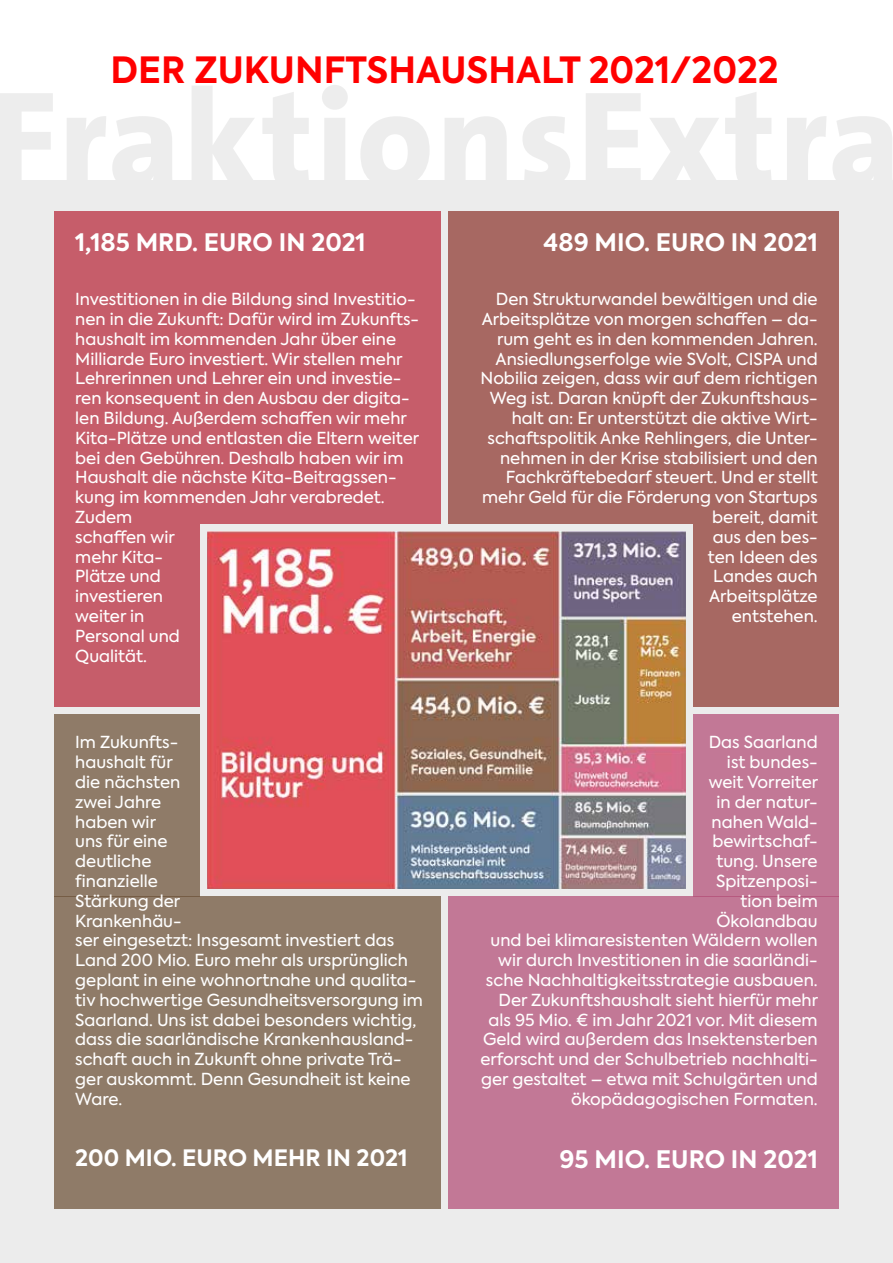
<style>
.page{position:relative;width:893px;height:1263px;background:#fff}
.page>*{position:absolute;margin:0;border:0;box-sizing:border-box;transform-origin:0 0}
.t1{font:700 36px "Axiforma";color:#f00}
.t2{font:700 24px "Axiforma";color:#fff}
.t3{font:700 22.5px "Axiforma";color:#fff}
.t4{font:16.5px/19.8px "Axiforma";color:#fff;text-align:right}
</style>
<div class="page">
<svg style="left:0;top:85px;width:893px;height:96px"></svg>
<div style="left:0;top:181px;width:893px;height:1082px;background:#ececec"></div>
<img style="left:207px;top:532px;width:479px;height:357px">
<div style="left:54px;top:211px;width:387px;height:313px;background:#c65d6a"></div>
<div style="left:448px;top:211px;width:391px;height:313px;background:#a76862"></div>
<div style="left:448px;top:896px;width:391px;height:313px;background:#c27896"></div>
<div style="left:54px;top:896px;width:387px;height:313px;background:#8f7b68"></div>
<div style="left:693px;top:524px;width:146px;height:183px;background:#a76862"></div>
<div style="left:693px;top:714px;width:146px;height:182px;background:#c27896"></div>
<div style="left:54px;top:524px;width:145px;height:183px;background:#c65d6a"></div>
<div style="left:54px;top:714px;width:145px;height:182px;background:#8f7b68"></div>
<h1 class="t1" style="left:111px;top:45px;width:670px">DER ZUKUNFTSHAUSHALT 2021/2022</h1>
<h2 class="t2" style="left:75px;top:226px;width:292px">1,185 MRD. EURO IN 2021</h2>
<p class="t4" style="left:75px;top:290px;width:346px;text-align:left">Investitionen in die Bildung sind Investitio&shy;nen in die Zukunft: Dafür wird im Zukunfts&shy;haushalt im kommenden Jahr über eine<br>Milliarde Euro investiert. Wir stellen mehr<br>Lehrerinnen und Lehrer ein und investie&shy;ren konsequent in den Ausbau der digita&shy;len Bildung. Außerdem schaffen wir mehr<br>Kita-Plätze und entlasten die Eltern weiter bei den Gebühren. Deshalb haben wir im<br>Haushalt die nächste Kita-Beitragssen&shy;kung im kommenden Jahr verabredet.<br>Zudem<br>schaffen wir<br>mehr Kita-<br>Plätze und<br>investieren<br>weiter in<br>Personal und<br>Qualität.</p>
<p class="t4" style="left:75px;top:733px;width:349px;text-align:left">Im Zukunfts-<br>haushalt für<br>die nächsten<br>zwei Jahre<br>haben wir<br>uns für eine<br>deutliche<br>finanzielle<br>Stärkung der<br>Krankenhäu-<br>ser eingesetzt: Insgesamt investiert das<br>Land 200 Mio. Euro mehr als ursprünglich geplant in eine wohnortnahe und qualita&shy;tiv hochwertige Gesundheitsversorgung im<br>Saarland. Uns ist dabei besonders wichtig, dass die saarländische Krankenhausland&shy;schaft auch in Zukunft ohne private Trä&shy;ger auskommt. Denn Gesundheit ist keine<br>Ware.</p>
<h3 class="t3" style="left:75px;top:1142px;width:334px">200 MIO. EURO MEHR IN 2021</h3>
<h2 class="t2" style="left:544px;top:226px;width:276px">489 MIO. EURO IN 2021</h2>
<p class="t4" style="left:481px;top:290px;width:339px">Den Strukturwandel bewältigen und die<br>Arbeitsplätze von morgen schaffen – da&shy;rum geht es in den kommenden Jahren.<br>Ansiedlungserfolge wie SVolt, CISPA und<br>Nobilia zeigen, dass wir auf dem richtigen<br>Weg ist. Daran knüpft der Zukunftshaus&shy;halt an: Er unterstützt die aktive Wirt&shy;schaftspolitik Anke Rehlingers, die Unter&shy;nehmen in der Krise stabilisiert und den<br>Fachkräftebedarf steuert. Und er stellt mehr Geld für die Förderung von Startups bereit, damit<br>aus den bes-<br>ten Ideen des<br>Landes auch<br>Arbeitsplätze<br>entstehen.</p>
<p class="t4" style="left:480px;top:733px;width:339px">Das Saarland<br>ist bundes-<br>weit Vorreiter<br>in der natur-<br>nahen Wald-<br>bewirtschaf-<br>tung. Unsere<br>Spitzenposi-<br>tion beim<br>Ökolandbau<br>und bei klimaresistenten Wäldern wollen wir durch Investitionen in die saarländi&shy;sche Nachhaltigkeitsstrategie ausbauen.<br>Der Zukunftshaushalt sieht hierfür mehr als 95 Mio. € im Jahr 2021 vor. Mit diesem<br>Geld wird außerdem das Insektensterben erforscht und der Schulbetrieb nachhalti&shy;ger gestaltet – etwa mit Schulgärten und ökopädagogischen Formaten.</p>
<h2 class="t2" style="left:560px;top:1143px;width:260px">95 MIO. EURO IN 2021</h2>
</div>
